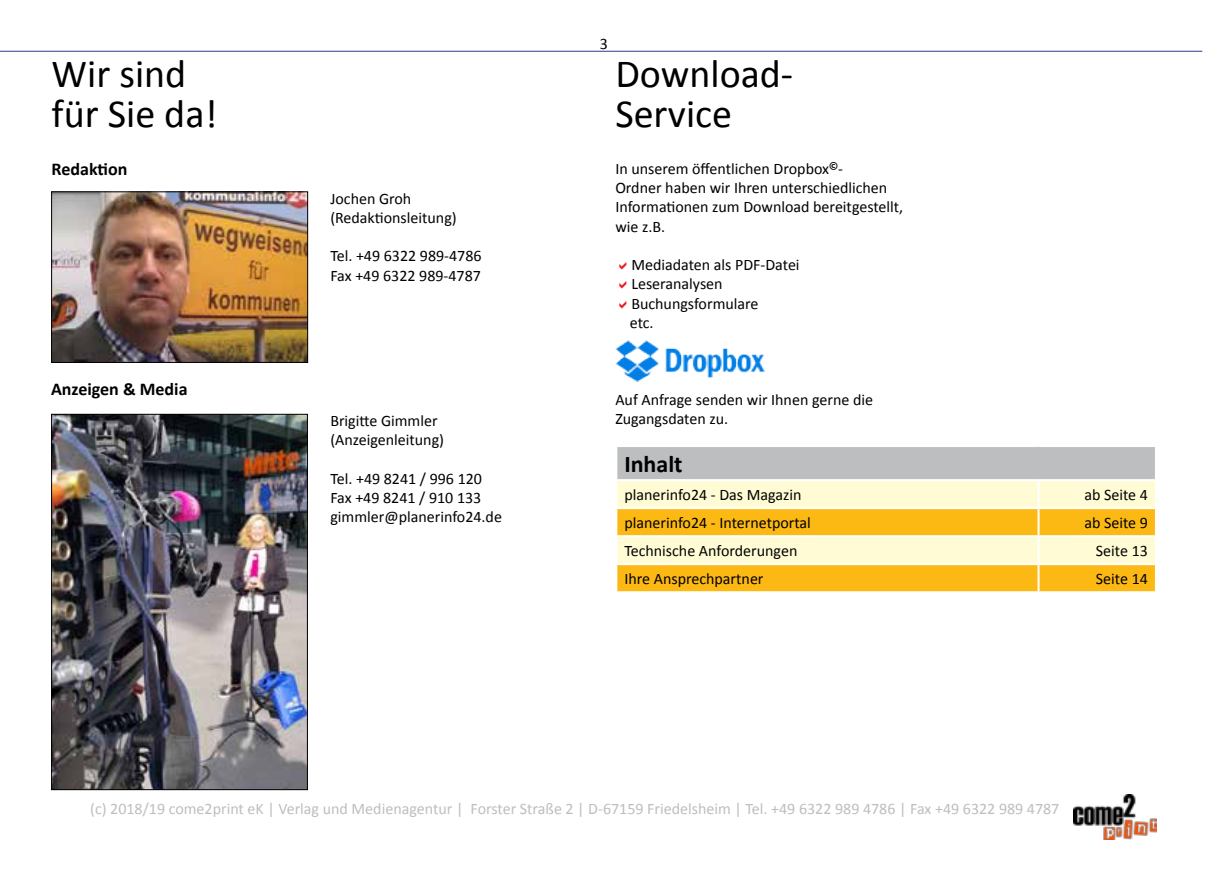
<style>
.page{position:relative;width:1208px;height:874px;background:#fff}
.page>*{position:absolute;margin:0;border:0;box-sizing:border-box;transform-origin:0 0}
.t1{font:40px/40px "Calibri";color:#000}
.t2{font:700 24px "Calibri";color:#000}
.t3{font:700 18px "Calibri";color:#000}
.t4{font:16px/19.2px "Calibri";color:#000}
.t5{font:16px "Calibri";color:#bcbec0}
</style>
<div class="page">
<hr style="left:0;top:51px;width:1202px;height:1px;background:#25408f">
<img style="left:1074px;top:794px;width:83px;height:45px">
<div style="left:616px;top:446px;width:540px;height:34px;background:#bcbec0"></div>
<div style="left:617px;top:481px;width:538px;height:26px;background:#fffcd5"></div>
<svg style="left:617px;top:509px;width:538px;height:82px;background:#fdcf55"></svg>
<hr style="left:615px;top:445px;width:423px;height:2px;background:#fff">
<hr style="left:615px;top:447px;width:2px;height:32px;background:#fff">
<hr style="left:1038px;top:445px;width:119px;height:2px;background:#fff">
<hr style="left:1155px;top:447px;width:2px;height:32px;background:#fff">
<hr style="left:615px;top:479px;width:423px;height:2px;background:#fff">
<hr style="left:1038px;top:479px;width:119px;height:2px;background:#fff">
<hr style="left:1037px;top:481px;width:2px;height:26px;background:#fff">
<hr style="left:1037px;top:509px;width:2px;height:26px;background:#fff">
<hr style="left:615px;top:535px;width:423px;height:2px;background:#fff">
<hr style="left:1038px;top:535px;width:119px;height:2px;background:#fff">
<hr style="left:1037px;top:537px;width:2px;height:26px;background:#fff">
<hr style="left:615px;top:563px;width:423px;height:2px;background:#fff">
<hr style="left:1038px;top:563px;width:119px;height:2px;background:#fff">
<hr style="left:1037px;top:565px;width:2px;height:26px;background:#fff">
<img style="left:615px;top:340px;width:149px;height:41px">
<img style="left:53px;top:193px;width:253px;height:167px">
<div style="left:51px;top:191px;width:257px;height:171px;border:1px solid #000"></div>
<img style="left:53px;top:416px;width:253px;height:371px">
<div style="left:51px;top:414px;width:257px;height:375px;border:1px solid #000"></div>
<h1 class="t1" style="left:52px;top:54px;width:167px">Wir sind für Sie da!</h1>
<p class="t3" style="left:52px;top:158px;width:77px">Redaktion</p>
<p class="t3" style="left:51px;top:377px;width:138px">Anzeigen &amp; Media</p>
<p class="t4" style="left:330px;top:189px;width:128px">Jochen Groh (Redaktionsleitung)</p>
<p class="t4" style="left:330px;top:246px;width:153px">Tel. +49 6322 989-4786<br>Fax +49 6322 989-4787</p>
<p class="t4" style="left:330px;top:411px;width:115px">Brigitte Gimmler (Anzeigenleitung)</p>
<p class="t4" style="left:330px;top:468px;width:173px">Tel. +49 8241 / 996 120<br>Fax +49 8241 / 910 133 gimmler@planerinfo24.de</p>
<p class="t4" style="left:600px;top:34px;width:10px">3</p>
<h1 class="t1" style="left:615px;top:54px;width:179px">Download-<br>Service</h1>
<p class="t4" style="left:615px;top:159px;width:289px">In unserem öffentlichen Dropbox<sup>©</sup>-<br>Ordner haben wir Ihren unterschiedlichen Informationen zum Download bereitgestellt, wie z.B.</p>
<p class="t4" style="left:630px;top:255px;width:171px">Mediadaten als PDF-Datei<br>Leseranalysen<br>Buchungsformulare<br>etc.</p>
<p class="t4" style="left:615px;top:389px;width:259px">Auf Anfrage senden wir Ihnen gerne die<br>Zugangsdaten zu.</p>
<h2 class="t2" style="left:624px;top:448px;width:60px">Inhalt</h2>
<p class="t4" style="left:624px;top:485px;width:179px">planerinfo24 - Das Magazin</p>
<p class="t4" style="left:1084px;top:485px;width:65px">ab Seite 4</p>
<p class="t4" style="left:624px;top:513px;width:188px">planerinfo24 - Internetportal</p>
<p class="t4" style="left:1084px;top:513px;width:65px">ab Seite 9</p>
<p class="t4" style="left:624px;top:541px;width:175px">Technische Anforderungen</p>
<p class="t4" style="left:1096px;top:541px;width:53px">Seite 13</p>
<p class="t4" style="left:624px;top:569px;width:141px">Ihre Ansprechpartner</p>
<p class="t4" style="left:1096px;top:569px;width:53px">Seite 14</p>
<p class="t5" style="left:90px;top:798px;width:970px">(c) 2018/19 come2print eK | Verlag und Medienagentur | Forster Straße 2 | D-67159 Friedelsheim | Tel. +49 6322 989 4786 | Fax +49 6322 989 4787</p>
</div>
